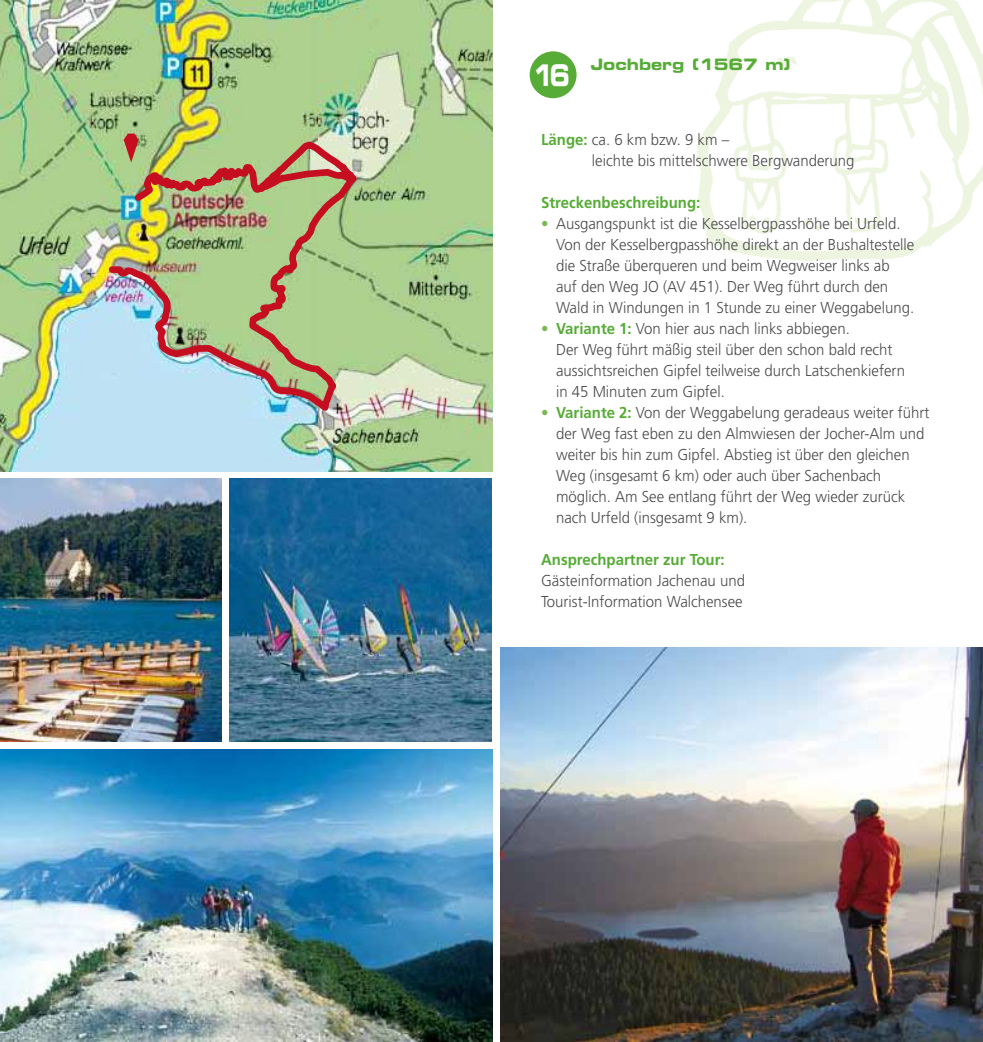
<style>
.page{position:relative;width:983px;height:1042px;background:#fff}
.page>*{position:absolute;margin:0;border:0;box-sizing:border-box;transform-origin:0 0}
.t1{font:29.93px "Eurostile Bold Extended Two";color:#fff;scale:.7 1}
.t2{font:300 15.75px/21px "Frutiger LT Std";color:#4b4b4d;scale:.95 1}
.t3{font:700 15.75px "Frutiger LT Std";color:#56ac36;scale:.95 1}
.t4{font:15.75px "Eurostile Bold Extended Two";letter-spacing:-.005em;color:#56ac36;scale:.95 1}
.s1{font-weight:700;color:#56ac36}
.s2{color:#79b854}
</style>
<div class="page">
<img style="left:696px;top:0;width:286px;height:261px">
<div style="left:528px;top:50px;width:49px;height:49px;background:#56ac36;border-radius:50%"></div>
<div style="left:527px;top:50px;width:51px;height:50px;border:2px solid #fff;border-radius:50%"></div>
<img style="left:500px;top:647px;width:482px;height:395px">
<img style="left:0;top:0;width:492px;height:471px">
<img style="left:0;top:0;width:376px;height:419px">
<img style="left:0;top:749px;width:492px;height:293px">
<svg style="left:124px;top:134px;width:14px;height:28px"></svg>
<img style="left:229px;top:479px;width:262px;height:263px">
<img style="left:0;top:479px;width:222px;height:263px">
<h1 class="t1" style="left:532px;top:54px;width:55px">16</h1>
<p class="t4" style="left:590px;top:53px;width:212px">Jochberg (1567 m)</p>
<p class="t2" style="left:591px;top:130px;width:278px;text-indent:-51px"><span class="s1">Länge:</span> ca. 6 km bzw. 9 km –<br>leichte bis mittelschwere Bergwanderung</p>
<p class="t3" style="left:541px;top:194px;width:169px">Streckenbeschreibung:</p>
<p class="t2" style="left:556px;top:214px;width:378px;text-indent:-15px"><span class="s2">•</span> Ausgangspunkt ist die Kesselbergpasshöhe bei Urfeld.<br>Von der Kesselbergpasshöhe direkt an der Bushaltestelle die Straße überqueren und beim Wegweiser links ab auf den Weg JO (AV 451). Der Weg führt durch den Wald in Windungen in 1 Stunde zu einer Weggabelung.</p>
<p class="t2" style="left:556px;top:319px;width:369px;text-indent:-15px"><span class="s2">•</span> <span class="s1">Variante 1:</span> Von hier aus nach links abbiegen.<br>Der Weg führt mäßig steil über den schon bald recht aussichtsreichen Gipfel teilweise durch Latschenkiefern in 45 Minuten zum Gipfel.</p>
<p class="t2" style="left:556px;top:403px;width:394px;text-indent:-15px"><span class="s2">•</span> <span class="s1">Variante 2:</span> Von der Weggabelung geradeaus weiter führt der Weg fast eben zu den Almwiesen der Jocher-Alm und weiter bis hin zum Gipfel. Abstieg ist über den gleichen Weg (insgesamt 6 km) oder auch über Sachenbach möglich. Am See entlang führt der Weg wieder zurück nach Urfeld (insgesamt 9 km).</p>
<p class="t3" style="left:541px;top:551px;width:195px">Ansprechpartner zur Tour:</p>
<p class="t2" style="left:541px;top:571px;width:216px">Gästeinformation Jachenau und<br>Tourist-Information Walchensee</p>
</div>
